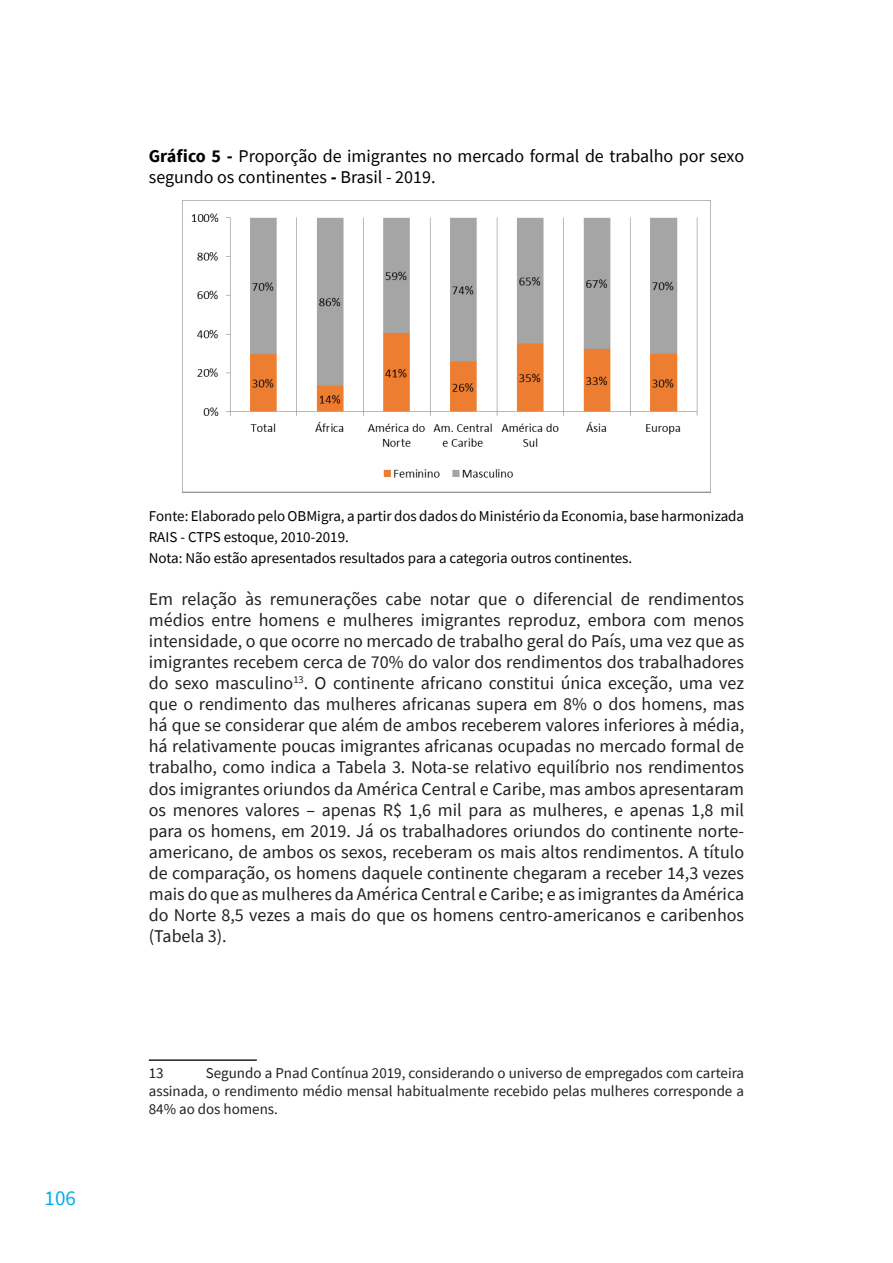
<style>
.page{position:relative;width:893px;height:1263px;background:#fff}
.page>*{position:absolute;margin:0;border:0;box-sizing:border-box;transform-origin:0 0}
.t1{font:21px "Source Sans Pro";color:#00aeef}
.t2{font:18px/21px "Source Sans Pro";color:#231f20;text-align:justify}
.t3{font:18px/21px "Source Sans Pro";color:#000}
.t4{font:15px/21px "Source Sans Pro";color:#000}
.rodapé{font:15px/18px "Source Sans Pro";color:#231f20;text-align:justify}
.s1{font-weight:700}
</style>
<div class="page">
<hr style="left:149px;top:1059px;width:108px;height:2px;background:#231f20">
<img style="left:182px;top:201px;width:529px;height:292px">
<p class="t3" style="left:149px;top:146px;width:597px"><span class="s1">Gráfico 5 -</span> Proporção de imigrantes no mercado formal de trabalho por sexo segundo os continentes <span class="s1">-</span> Brasil - 2019.</p>
<p class="t1" style="left:45px;top:1184px;width:33px">106</p>
<p class="t4" style="left:149px;top:506px;width:597px">Fonte: Elaborado pelo OBMigra, a partir dos dados do Ministério da Economia, base harmonizada<br>RAIS - CTPS estoque, 2010-2019.</p>
<p class="t4" style="left:149px;top:548px;width:485px">Nota: Não estão apresentados resultados para a categoria outros continentes.</p>
<p class="t2" style="left:149px;top:589px;width:597px">Em relação às remunerações cabe notar que o diferencial de rendimentos médios entre homens e mulheres imigrantes reproduz, embora com menos intensidade, o que ocorre no mercado de trabalho geral do País, uma vez que as imigrantes recebem cerca de 70% do valor dos rendimentos dos trabalhadores do sexo masculino<sup>13</sup>. O continente africano constitui única exceção, uma vez que o rendimento das mulheres africanas supera em 8% o dos homens, mas há que se considerar que além de ambos receberem valores inferiores à média, há relativamente poucas imigrantes africanas ocupadas no mercado formal de trabalho, como indica a Tabela 3. Nota-se relativo equilíbrio nos rendimentos dos imigrantes oriundos da América Central e Caribe, mas ambos apresentaram os menores valores – apenas R$ 1,6 mil para as mulheres, e apenas 1,8 mil para os homens, em 2019. Já os trabalhadores oriundos do continente norte&shy;americano, de ambos os sexos, receberam os mais altos rendimentos. A título de comparação, os homens daquele continente chegaram a receber 14,3 vezes mais do que as mulheres da América Central e Caribe; e as imigrantes da América do Norte 8,5 vezes a mais do que os homens centro-americanos e caribenhos (Tabela 3).</p>
<p class="rodapé" style="left:149px;top:1064px;width:597px;text-indent:57px">Segundo a Pnad Contínua 2019, considerando o universo de empregados com carteira assinada, o rendimento médio mensal habitualmente recebido pelas mulheres corresponde a 84% ao dos homens.</p>
<p class="rodapé" style="left:149px;top:1064px;width:16px">13</p>
</div>
